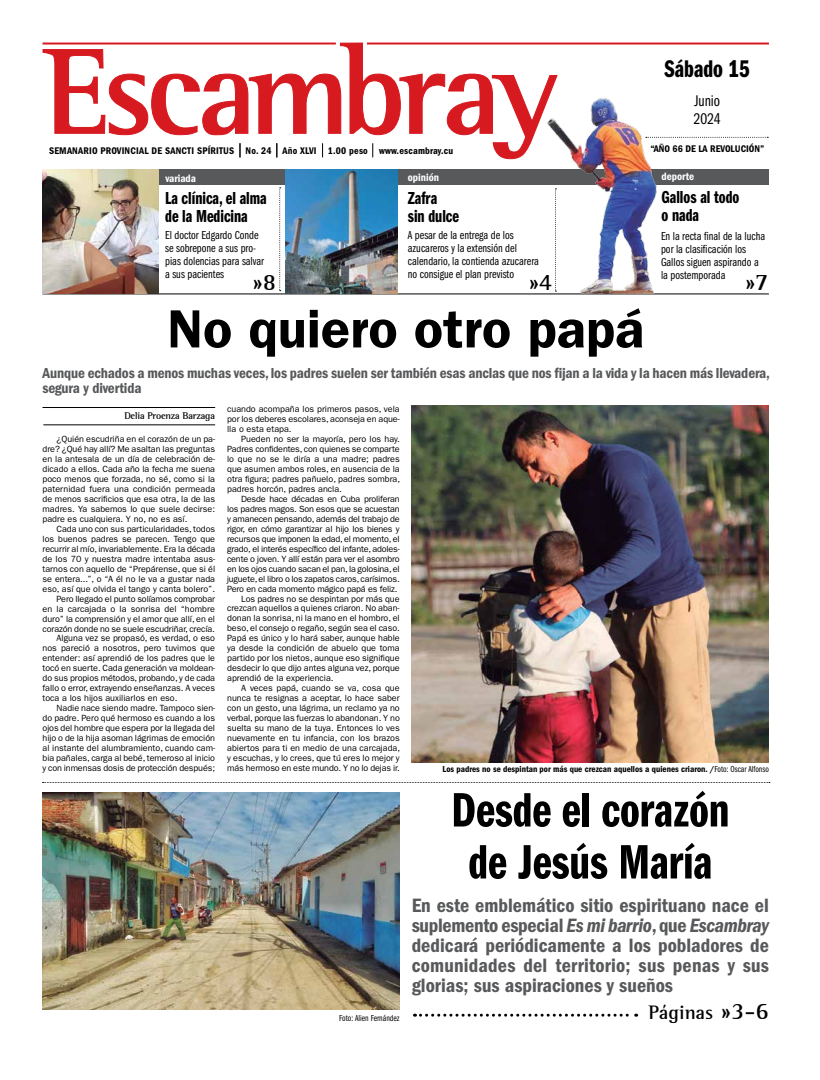
<style>
.page{position:relative;width:820px;height:1080px;background:#fff}
.page>*{position:absolute;margin:0;border:0;box-sizing:border-box;transform-origin:0 0}
.t1{font:600 54px "ITC Franklin Gothic Std";color:#000}
.t2{font:50px/52px "ITC Franklin Gothic Std Dm Cp";color:#000;text-align:center}
.t3{font:25px "ITC Franklin Gothic Std Dm Cp";color:#000}
.t4{font:700 24px "AT Rotis Semi Serif";color:#000}
.t5{font:20px/20px "ITC Franklin Gothic Std Dm Cd";color:#58595b;text-align:justify}
.t6{font:700 20px "AT Rotis Semi Serif";color:#000}
.t7{font:18px/18px "ITC Franklin Gothic Std Dm Cp";color:#000}
.t8{font:16px/18px "ITC Franklin Gothic Std Bk Cp";color:#000}
.t9{font:15px/15px "ITC Franklin Gothic Std Dm Cd";letter-spacing:-.01em;color:#58595b}
.t10{font:12px/13px "ITC Franklin Gothic Std Bk Cp";color:#000}
.t11{font:11px "ITC Franklin Gothic Std Dm Cd";color:#fff}
.t12{font:10px "ITC Franklin Gothic Std Dm Cd";letter-spacing:.02em;color:#000}
.t13{font:700 10px "AT Rotis Semi Serif";letter-spacing:-.02em;color:#000}
.t14{font:9px/10px "ITC Franklin Gothic Std";color:#000;text-align:justify}
.t15{font:9px "ITC Franklin Gothic Std";letter-spacing:-.02em;color:#000}
.t16{font:9px "ITC Franklin Gothic Std Dm Cd";color:#000}
.t17{font:9px "ITC Franklin Gothic Std Bk Cp";color:#000}
.s1{font-family:"ITC Franklin Gothic Std Bk Cp"}
.s2{font-family:"ITC Franklin Gothic Std Dm Cd It"}
.s3{font-size:24px}
</style>
<div class="page">
<hr style="left:42px;top:407px;width:173px;height:1px;background:#000">
<hr style="left:43px;top:424px;width:172px;height:1px;background:#000">
<div style="left:43px;top:169px;width:725px;height:16px;background:#58595b"></div>
<hr style="left:43px;top:293px;width:725px;height:1px;background:#000">
<svg style="left:279px;top:187px;width:2px;height:104px"></svg>
<svg style="left:42px;top:42px;width:516px;height:118px"></svg>
<hr style="left:367px;top:43px;width:401px;height:2px;background:#d71920">
<hr style="left:42px;top:43px;width:294px;height:2px;background:#d71920">
<svg style="left:675px;top:137px;width:92px;height:1px"></svg>
<svg style="left:414px;top:1014px;width:222px;height:3px"></svg>
<img style="left:43px;top:170px;width:116px;height:124px">
<svg style="left:43px;top:782px;width:726px;height:1px"></svg>
<img style="left:42px;top:792px;width:357px;height:217px">
<img style="left:411px;top:405px;width:357px;height:357px">
<img style="left:544px;top:58px;width:131px;height:235px">
<img style="left:285px;top:169px;width:113px;height:124px">
<p class="t12" style="left:49px;top:145px;width:261px">Semanario provincial de sancti spíritus No. 24 Año XLVI</p>
<p class="t12" style="left:327px;top:145px;width:127px">1.00 peso www.escambray.cu</p>
<h3 class="t3" style="left:664px;top:55px;width:86px">Sábado 15</h3>
<h3 class="t8" style="left:693px;top:92px;width:29px">Junio<br>2024</h3>
<p class="t12" style="left:650px;top:143px;width:66px">“AÑO 66 DE LA REVOLUCI</p>
<p class="t12" style="left:748px;top:143px;width:17px">ÓN”</p>
<p class="t11" style="left:165px;top:172px;width:32px">variada</p>
<p class="t11" style="left:661px;top:170px;width:34px">deporte</p>
<h3 class="t7" style="left:661px;top:189px;width:79px">Gallos al todo o nada</h3>
<p class="t11" style="left:408px;top:171px;width:33px">opinión</p>
<h3 class="t7" style="left:165px;top:189px;width:103px">La clínica, el alma de la Medicina</h3>
<h3 class="t7" style="left:407px;top:189px;width:53px">Zafra<br>sin dulce</h3>
<h3 class="t10" style="left:165px;top:229px;width:100px">El doctor Edgardo Conde se sobrepone a sus pro&shy;pias dolencias para salvar a sus pacientes</h3>
<h3 class="t10" style="left:660px;top:230px;width:106px">En la recta final de la lucha por la clasificación los<br>Gallos siguen aspirando a la postemporada</h3>
<h3 class="t10" style="left:408px;top:229px;width:132px">A pesar de la entrega de los azucareros y la extensión del calendario, la contienda azucarera no consigue el plan previsto</h3>
<h3 class="t4" style="left:252px;top:268px;width:25px">»8</h3>
<h3 class="t4" style="left:528px;top:268px;width:25px">»4</h3>
<h3 class="t4" style="left:744px;top:268px;width:25px">»7</h3>
<h1 class="t1" style="left:167px;top:297px;width:478px">No quiero otro papá</h1>
<h3 class="t9" style="left:42px;top:365px;width:728px">Aunque echados a menos muchas veces, los padres suelen ser también esas anclas que nos fijan a la vida y la hacen más llevadera, segura y divertida</h3>
<p class="t14" style="left:227px;top:404px;width:174px">cuando acompaña los primeros pasos, vela por los deberes escolares, aconseja en aque&shy;lla o esta etapa.</p>
<p class="t14" style="left:227px;top:434px;width:174px;text-indent:14px">Pueden no ser la mayoría, pero los hay.<br>Padres confidentes, con quienes se comparte lo que no se le diría a una madre; padres que asumen ambos roles, en ausencia de la otra figura; padres pañuelo, padres sombra, padres horcón, padres ancla.</p>
<p class="t15" style="left:241px;top:493px;width:160px">Desde hace décadas en Cuba proliferan</p>
<p class="t15" style="left:227px;top:503px;width:174px">los padres magos. Son esos que se acuestan</p>
<p class="t15" style="left:227px;top:513px;width:174px">y amanecen pensando, además del trabajo de</p>
<p class="t15" style="left:227px;top:523px;width:174px">rigor, en cómo garantizar al hijo los bienes y</p>
<p class="t15" style="left:227px;top:533px;width:174px">recursos que imponen la edad, el momento, el</p>
<p class="t15" style="left:227px;top:543px;width:174px">grado, el interés específico del infante, adoles-</p>
<p class="t15" style="left:227px;top:553px;width:174px">cente o joven. Y allí están para ver el asombro</p>
<p class="t15" style="left:227px;top:563px;width:174px">en los ojos cuando sacan el pan, la golosina, el</p>
<p class="t15" style="left:227px;top:573px;width:174px">juguete, el libro o los zapatos caros, carísimos.</p>
<p class="t15" style="left:227px;top:583px;width:172px">Pero en cada momento mágico papá es feliz.</p>
<p class="t14" style="left:241px;top:594px;width:160px">Los padres no se despintan por más que</p>
<p class="t14" style="left:227px;top:604px;width:174px">crezcan aquellos a quienes criaron. No aban-</p>
<p class="t14" style="left:227px;top:614px;width:174px">donan la sonrisa, ni la mano en el hombro, el</p>
<p class="t14" style="left:227px;top:624px;width:174px">beso, el consejo o regaño, según sea el caso.</p>
<p class="t14" style="left:227px;top:634px;width:174px">Papá es único y lo hará saber, aunque hable</p>
<p class="t14" style="left:227px;top:644px;width:174px">ya desde la condición de abuelo que toma</p>
<p class="t14" style="left:227px;top:654px;width:174px">partido por los nietos, aunque eso signifique</p>
<p class="t14" style="left:227px;top:664px;width:174px">desdecir lo que dijo antes alguna vez, porque</p>
<p class="t14" style="left:227px;top:674px;width:108px">aprendió de la experiencia.</p>
<p class="t14" style="left:241px;top:684px;width:160px">A veces papá, cuando se va, cosa que</p>
<p class="t14" style="left:227px;top:694px;width:174px">nunca te resignas a aceptar, lo hace saber</p>
<p class="t14" style="left:227px;top:704px;width:174px">con un gesto, una lágrima, un reclamo ya no</p>
<p class="t14" style="left:227px;top:714px;width:174px">verbal, porque las fuerzas lo abandonan. Y no</p>
<p class="t14" style="left:227px;top:723px;width:174px">suelta su mano de la tuya. Entonces lo ves</p>
<p class="t14" style="left:227px;top:733px;width:174px">nuevamente en tu infancia, con los brazos</p>
<p class="t14" style="left:227px;top:743px;width:174px">abiertos para ti en medio de una carcajada,</p>
<p class="t14" style="left:227px;top:753px;width:174px">y escuchas, y lo crees, que tú eres lo mejor y</p>
<p class="t14" style="left:227px;top:763px;width:174px">más hermoso en este mundo. Y no lo dejas ir.</p>
<p class="t13" style="left:124px;top:410px;width:92px">Delia Proenza Barzaga</p>
<p class="t14" style="left:43px;top:434px;width:174px;text-indent:14px">¿Quién escudriña en el corazón de un pa&shy;dre? ¿Qué hay allí? Me asaltan las preguntas en la antesala de un día de celebración de&shy;dicado a ellos. Cada año la fecha me suena poco menos que forzada, no sé, como si la paternidad fuera una condición permeada de menos sacrificios que esa otra, la de las madres. Ya sabemos lo que suele decirse: padre es cualquiera. Y no, no es así.</p>
<p class="t14" style="left:57px;top:524px;width:160px">Cada uno con sus particularidades, todos</p>
<p class="t14" style="left:43px;top:534px;width:174px">los buenos padres se parecen. Tengo que</p>
<p class="t14" style="left:43px;top:544px;width:174px">recurrir al mío, invariablemente. Era la década</p>
<p class="t14" style="left:43px;top:554px;width:174px">de los 70 y nuestra madre intentaba asus-</p>
<p class="t14" style="left:43px;top:564px;width:174px">tarnos con aquello de “Prepárense, que si él</p>
<p class="t14" style="left:43px;top:574px;width:174px">se entera...”, o “A él no le va a gustar nada</p>
<p class="t14" style="left:43px;top:584px;width:174px">eso, así que olvida el tango y canta bolero”.</p>
<p class="t14" style="left:57px;top:594px;width:160px">Pero llegado el punto solíamos comprobar</p>
<p class="t14" style="left:43px;top:604px;width:174px">en la carcajada o la sonrisa del “hombre</p>
<p class="t14" style="left:43px;top:614px;width:174px">duro” la comprensión y el amor que allí, en el</p>
<p class="t14" style="left:43px;top:624px;width:174px">corazón donde no se suele escudriñar, crecía.</p>
<p class="t14" style="left:57px;top:634px;width:160px">Alguna vez se propasó, es verdad, o eso</p>
<p class="t14" style="left:43px;top:644px;width:174px">nos pareció a nosotros, pero tuvimos que</p>
<p class="t14" style="left:43px;top:654px;width:174px">entender: así aprendió de los padres que le</p>
<p class="t14" style="left:43px;top:664px;width:174px">tocó en suerte. Cada generación va moldean-</p>
<p class="t14" style="left:43px;top:674px;width:174px">do sus propios métodos, probando, y de cada</p>
<p class="t14" style="left:43px;top:684px;width:174px">fallo o error, extrayendo enseñanzas. A veces</p>
<p class="t14" style="left:43px;top:694px;width:136px">toca a los hijos auxiliarlos en eso.</p>
<p class="t14" style="left:57px;top:704px;width:160px">Nadie nace siendo madre. Tampoco sien-</p>
<p class="t14" style="left:43px;top:714px;width:174px">do padre. Pero qué hermoso es cuando a los</p>
<p class="t14" style="left:43px;top:724px;width:174px">ojos del hombre que espera por la llegada del</p>
<p class="t14" style="left:43px;top:734px;width:174px">hijo o de la hija asoman lágrimas de emoción</p>
<p class="t14" style="left:43px;top:744px;width:174px">al instante del alumbramiento, cuando cam-</p>
<p class="t14" style="left:43px;top:753px;width:174px">bia pañales, carga al bebé, temeroso al inicio</p>
<p class="t14" style="left:43px;top:763px;width:174px">y con inmensas dosis de protección después;</p>
<p class="t16" style="left:442px;top:764px;width:328px">Los padres no se despintan por más que crezcan aquellos a quienes criaron. /<span class="s1">Foto: Oscar Alfonso</span></p>
<h2 class="t2" style="left:451px;top:785px;width:279px">Desde el corazón de Jesús María</h2>
<h3 class="t5" style="left:411px;top:895px;width:359px">En este emblemático sitio espirituano nace el suplemento especial <span class="s2">Es mi barrio</span>, que <span class="s2">Escambray </span>dedicará periódicamente a los pobladores de comunidades del territorio; sus penas y sus glorias; sus aspiraciones y sueños</h3>
<p class="t17" style="left:339px;top:1013px;width:62px">Foto: Alien Fernández</p>
<h3 class="t6" style="left:648px;top:1000px;width:122px">Páginas <span class="s3">»3-6</span></h3>
</div>
